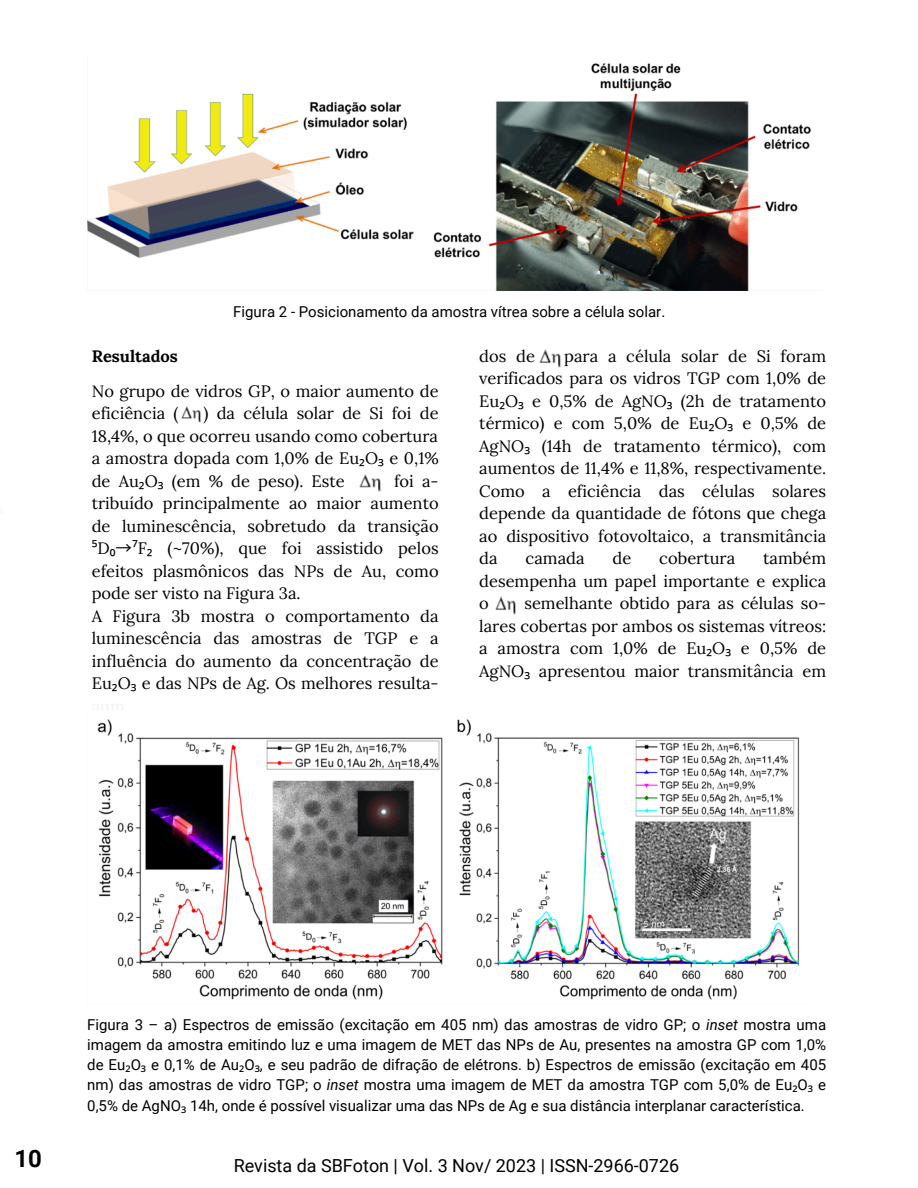
<style>
.page{position:relative;width:918px;height:1188px;background:#fff}
.page>*{position:absolute;margin:0;border:0;box-sizing:border-box;transform-origin:0 0}
.t1{font:700 24px "Roboto";color:#000}
.t2{font:18px "Roboto";color:#000}
.t3{font:16.5px/22.5px "Lora";color:#000;text-align:justify}
.t4{font:700 16.5px "Lora";color:#000}
.t5{font:15px/20.2px "Roboto";color:#000;text-align:justify}
.s1{font-family:"Noto Sans"}
.s2{font-family:"Noto Sans CJ Ksc"}
.s3{font-style:italic}
</style>
<div class="page">
<img style="left:87px;top:63px;width:724px;height:228px">
<img style="left:181px;top:406px;width:20px;height:17px">
<img style="left:97px;top:719px;width:703px;height:281px">
<img style="left:359px;top:474px;width:22px;height:18px">
<img style="left:539px;top:349px;width:22px;height:19px">
<img style="left:495px;top:596px;width:21px;height:19px">
<p class="t5" style="left:233px;top:301px;width:433px">Figura 2 - Posicionamento da amostra vítrea sobre a célula solar.</p>
<p class="t3" style="left:479px;top:344px;width:57px">dos de</p>
<p class="t3" style="left:479px;top:344px;width:348px;text-indent:85px">para a célula solar de Si foram verificados para os vidros TGP com 1,0% de Eu<span class="s1">₂</span>O<span class="s1">₃</span> e 0,5% de AgNO<span class="s1">₃</span> (2h de tratamento térmico) e com 5,0% de Eu<span class="s1">₂</span>O<span class="s1">₃</span> e 0,5% de AgNO<span class="s1">₃</span> (14h de tratamento térmico), com aumentos de 11,4% e 11,8%, respectivamente.<br>Como a eficiência das células solares depende da quantidade de fótons que chega ao dispositivo fotovoltaico, a transmitância da</p>
<p class="t4" style="left:92px;top:346px;width:88px">Resultados</p>
<p class="t3" style="left:92px;top:380px;width:348px">No grupo de vidros GP, o maior aumento de eficiência (</p>
<p class="t3" style="left:92px;top:402px;width:348px;text-indent:112px">) da célula solar de Si foi de 18,4%, o que ocorreu usando como cobertura a amostra dopada com 1,0% de Eu<span class="s1">₂</span>O<span class="s1">₃</span> e 0,1% de Au<span class="s1">₂</span>O<span class="s1">₃</span> (em % de peso). Este</p>
<p class="t3" style="left:92px;top:470px;width:348px;text-align:left;text-indent:302px">foi a&shy;tribuído principalmente ao maior aumento de luminescência, sobretudo da transição <span class="s1">⁵</span>D<span class="s1">₀</span><span class="s2">→</span><span class="s1">⁷</span>F<span class="s1">₂</span> (~70%), que foi assistido pelos efeitos plasmônicos das NPs de Au, como pode ser visto na Figura 3a.<br>A Figura 3b mostra o comportamento da luminescência das amostras de TGP e a influência do aumento da concentração de Eu<span class="s1">₂</span>O<span class="s1">₃</span> e das NPs de Ag. Os melhores resulta-</p>
<p class="t3" style="left:479px;top:547px;width:348px;text-indent:284px">também desempenha um papel importante e explica o</p>
<p class="t3" style="left:526px;top:547px;width:60px">camada</p>
<p class="t3" style="left:613px;top:547px;width:20px">de</p>
<p class="t3" style="left:659px;top:547px;width:77px">cobertura</p>
<p class="t3" style="left:479px;top:592px;width:348px;text-indent:45px">semelhante obtido para as células so&shy;lares cobertas por ambos os sistemas vítreos: a amostra com 1,0% de Eu<span class="s1">₂</span>O<span class="s1">₃</span> e 0,5% de AgNO<span class="s1">₃</span> apresentou maior transmitância em</p>
<h2 class="t1" style="left:14px;top:1145px;width:29px">10</h2>
<p class="t5" style="left:87px;top:1014px;width:740px">Figura 3 – a) Espectros de emissão (excitação em 405 nm) das amostras de vidro GP; o <span class="s3">inset</span> mostra uma imagem da amostra emitindo luz e uma imagem de MET das NPs de Au, presentes na amostra GP com 1,0% de Eu<span class="s1">₂</span>O<span class="s1">₃</span> e 0,1% de Au<span class="s1">₂</span>O<span class="s1">₃</span>, e seu padrão de difração de elétrons. b) Espectros de emissão (excitação em 405 nm) das amostras de vidro TGP; o <span class="s3">inset</span> mostra uma imagem de MET da amostra TGP com 5,0% de Eu<span class="s1">₂</span>O<span class="s1">₃</span> e 0,5% de AgNO<span class="s1">₃</span> 14h, onde é possível visualizar uma das NPs de Ag e sua distância interplanar característica.</p>
<p class="t2" style="left:234px;top:1156px;width:447px">Revista da SBFoton | Vol. 3 Nov/ 2023 | ISSN-2966-0726</p>
</div>
